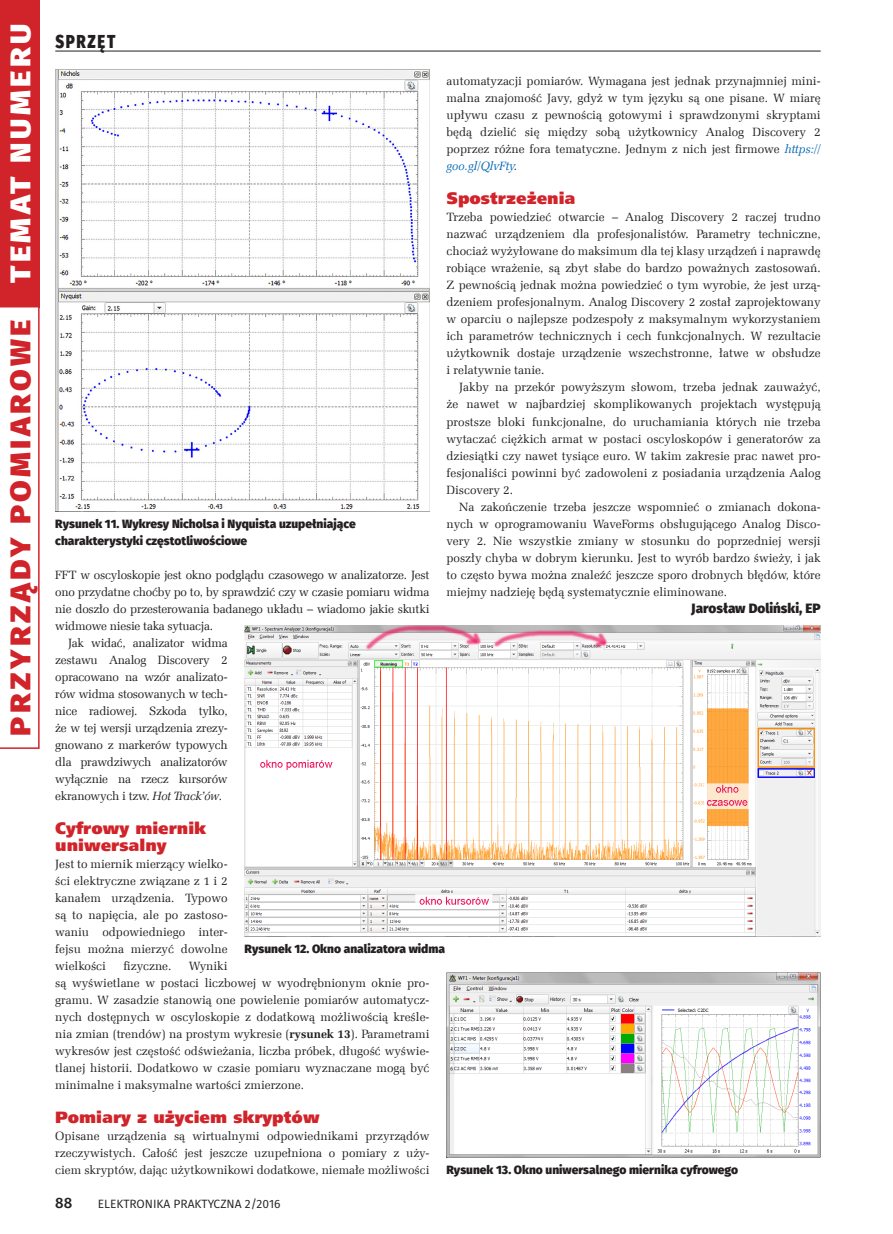
<style>
.page{position:relative;width:893px;height:1234px;background:#fff}
.page>*{position:absolute;margin:0;border:0;box-sizing:border-box;transform-origin:0 0}
._4_Podpis{font:800 28.5px "Fira Sans";letter-spacing:.11em;color:#d1232a;scale:1.1 1}
._4_Podpis-2{font:800 28.5px "Fira Sans";letter-spacing:.11em;color:#fff;scale:1.1 1}
.t1{font:800 18.75px "Fira Sans";letter-spacing:.11em;color:#231f20;scale:.8 1}
._3_Srodtytul_kurs{font:16.5px/17px "Humnst 777 X Blk EU";color:#d1232a}
.t2{font:500 15px "Fira Sans";color:#231f20}
._0_Autor{font:800 13.5px "Fira Sans";color:#231f20}
._1_Body{font:12px/17px "Zapf Ellipt EU";color:#231f20;text-align:justify}
._4_Podpis-3{font:800 12px/17px "Fira Sans";color:#231f20}
.t3{font:12px "Fira Sans";color:#231f20}
.s1{font-style:italic;color:#0166b3}
.s2{font-style:italic}
.s3{font-weight:700}
</style>
<div class="page">
<img style="left:55px;top:69px;width:374px;height:442px">
<img style="left:245px;top:625px;width:576px;height:310px">
<img style="left:446px;top:972px;width:375px;height:185px">
<hr style="left:55px;top:51px;width:766px;height:1px;background:#231f20">
<div style="left:0;top:0;width:40px;height:307px;background:#d1232a"></div>
<svg style="left:0;top:307px;width:40px;height:441px"></svg>
<p class="_4_Podpis-2" style="left:1px;top:283px;width:237px;rotate:-90deg">TEMAT NUMERU</p>
<p class="_4_Podpis" style="left:1px;top:735px;width:379px;rotate:-90deg">PRZYRZĄDY POMIAROWE</p>
<p class="t1" style="left:55px;top:28px;width:77px">SPRZĘT</p>
<p class="_1_Body" style="left:446px;top:73px;width:376px">automatyzacji pomiarów. Wymagana jest jednak przynajmniej mini&shy;malna znajomość Javy, gdyż w tym języku są one pisane. W miarę upływu czasu z pewnością gotowymi i sprawdzonymi skryptami będą dzielić się między sobą użytkownicy Analog Discovery 2 poprzez różne fora tematyczne. Jednym z nich jest firmowe <span class="s1">https:// goo.gl/QlvFty</span><span class="s2">.</span></p>
<p class="_3_Srodtytul_kurs" style="left:446px;top:190px;width:131px">Spostrzeżenia</p>
<p class="_1_Body" style="left:446px;top:209px;width:376px">Trzeba powiedzieć otwarcie – Analog Discovery 2 raczej trudno nazwać urządzeniem dla profesjonalistów. Parametry techniczne, chociaż wyżyłowane do maksimum dla tej klasy urządzeń i naprawdę robiące wrażenie, są zbyt słabe do bardzo poważnych zastosowań.<br>Z pewnością jednak można powiedzieć o tym wyrobie, że jest urzą&shy;dzeniem profesjonalnym. Analog Discovery 2 został zaprojektowany w oparciu o najlepsze podzespoły z maksymalnym wykorzystaniem ich parametrów technicznych i cech funkcjonalnych. W rezultacie użytkownik dostaje urządzenie wszechstronne, łatwe w obsłudze i relatywnie tanie.</p>
<p class="_1_Body" style="left:446px;top:379px;width:376px;text-indent:13px">Jakby na przekór powyższym słowom, trzeba jednak zauważyć, że nawet w najbardziej skomplikowanych projektach występują prostsze bloki funkcjonalne, do uruchamiania których nie trzeba wytaczać ciężkich armat w postaci oscyloskopów i generatorów za dziesiątki czy nawet tysiące euro. W takim zakresie prac nawet pro&shy;fesjonaliści powinni być zadowoleni z posiadania urządzenia Aalog Discovery 2.</p>
<p class="_1_Body" style="left:446px;top:498px;width:376px;text-indent:13px">Na zakończenie trzeba jeszcze wspomnieć o zmianach dokona&shy;nych w oprogramowaniu WaveForms obsługującego Analog Disco&shy;very 2. Nie wszystkie zmiany w stosunku do poprzedniej wersji poszły chyba w dobrym kierunku. Jest to wyrób bardzo świeży, i jak to często bywa można znaleźć jeszcze sporo drobnych błędów, które miejmy nadzieję będą systematycznie eliminowane.</p>
<p class="_0_Autor" style="left:691px;top:598px;width:131px">Jarosław Doliński, EP</p>
<p class="_4_Podpis-3" style="left:55px;top:515px;width:302px">Rysunek 11. Wykresy Nicholsa i Nyquista uzupełniające charakterystyki częstotliwościowe</p>
<p class="_1_Body" style="left:55px;top:566px;width:376px">FFT w oscyloskopie jest okno podglądu czasowego w analizatorze. Jest ono przydatne choćby po to, by sprawdzić czy w czasie pomiaru widma nie doszło do przesterowania badanego układu – wiadomo jakie skutki widmowe niesie taka sytuacja.</p>
<p class="_1_Body" style="left:55px;top:634px;width:174px;text-indent:13px">Jak widać, analizator widma zestawu Analog Discovery 2 opracowano na wzór analizato&shy;rów widma stosowanych w tech&shy;nice radiowej. Szkoda tylko, że w tej wersji urządzenia zrezy&shy;gnowano z markerów typowych dla prawdziwych analizatorów wyłącznie na rzecz kursorów ekranowych i tzw. <span class="s2">Hot Track’ów</span>.</p>
<p class="_3_Srodtytul_kurs" style="left:55px;top:820px;width:152px">Cyfrowy miernik uniwersalny</p>
<p class="_1_Body" style="left:55px;top:855px;width:174px">Jest to miernik mierzący wielko&shy;ści elektryczne związane z 1 i 2 kanałem urządzenia. Typowo są to napięcia, ale po zastoso&shy;waniu odpowiedniego inter&shy;fejsu można mierzyć dowolne wielkości</p>
<p class="_4_Podpis-3" style="left:245px;top:940px;width:202px">Rysunek 12. Okno analizatora widma</p>
<p class="_1_Body" style="left:124px;top:957px;width:49px">fizyczne.</p>
<p class="_1_Body" style="left:55px;top:957px;width:376px;text-align:left;text-indent:134px">Wyniki<br>są wyświetlane w postaci liczbowej w wyodrębnionym oknie pro&shy;gramu. W zasadzie stanowią one powielenie pomiarów automatycz&shy;nych dostępnych w oscyloskopie z dodatkową możliwością kreśle&shy;nia zmian (trendów) na prostym wykresie (<span class="s3">rysunek 13</span>). Parametrami wykresów jest częstość odświeżania, liczba próbek, długość wyświe&shy;tlanej historii. Dodatkowo w czasie pomiaru wyznaczane mogą być minimalne i maksymalne wartości zmierzone.</p>
<p class="_3_Srodtytul_kurs" style="left:55px;top:1109px;width:266px">Pomiary z użyciem skryptów</p>
<p class="_1_Body" style="left:55px;top:1127px;width:376px">Opisane urządzenia są wirtualnymi odpowiednikami przyrządów rzeczywistych. Całość jest jeszcze uzupełniona o pomiary z uży&shy;ciem skryptów, dając użytkownikowi dodatkowe, niemałe możliwości</p>
<p class="_4_Podpis-3" style="left:446px;top:1161px;width:293px">Rysunek 13. Okno uniwersalnego miernika cyfrowego</p>
<p class="t2" style="left:55px;top:1192px;width:19px">88</p>
<p class="t3" style="left:98px;top:1195px;width:184px">ELEKTRONIKA PRAKTYCZNA 2/2016</p>
</div>
